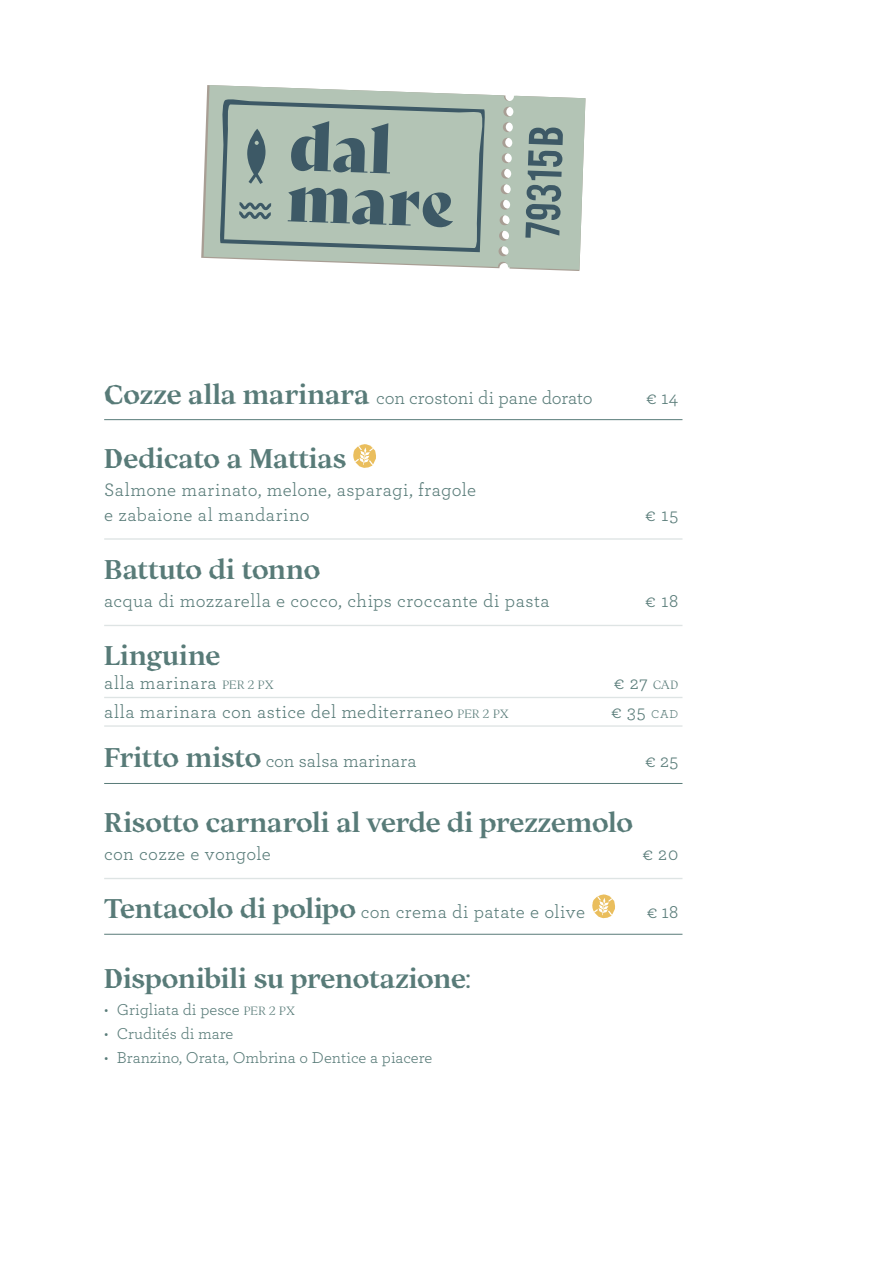
<style>
.page{position:relative;width:893px;height:1263px;background:#fff}
.page>*{position:absolute;margin:0;border:0;box-sizing:border-box;transform-origin:0 0}
.t1{font:66.9px/51.3px "Bely Display";color:#3d5966}
.t2{font:700 27px "Ortica";letter-spacing:-.005em;color:#587b78}
.t3{font:18.9px/24.3px "Archer";letter-spacing:.02em;color:#587b78}
.t4{font:18.9px "Archer";letter-spacing:-.005em;color:#587b78}
.t5{font:16.5px "Archer";color:#587b78}
.s1{font-family:"Ortica";font-weight:700;font-size:27px}
.s2{font-family:"Ortica";font-weight:300;font-size:12px}
.s3{font-size:12px}
</style>
<div class="page">
<hr style="left:104px;top:419px;width:578px;height:1px;background:#587b78">
<hr style="left:104px;top:538px;width:578px;height:2px;background:#dee4e4">
<hr style="left:104px;top:625px;width:578px;height:1px;background:#dee4e4">
<hr style="left:104px;top:697px;width:578px;height:1px;background:#dee4e4">
<hr style="left:104px;top:725px;width:578px;height:2px;background:#dee4e4">
<hr style="left:104px;top:783px;width:578px;height:1px;background:#587b78">
<hr style="left:104px;top:878px;width:578px;height:1px;background:#dee4e4">
<hr style="left:104px;top:934px;width:578px;height:1px;background:#587b78">
<svg style="left:353px;top:444px;width:23px;height:24px"></svg>
<svg style="left:592px;top:894px;width:23px;height:24px"></svg>
<svg style="left:204px;top:85px;width:381px;height:185px;fill:#b3c4b5"></svg>
<svg style="left:525px;top:128px;width:38px;height:110px;background:#7f9592"></svg>
<svg style="left:219px;top:98px;width:267px;height:154px;background:#a7b9ad"></svg>
<h1 class="t1" style="left:290px;top:115px;width:169px;rotate:2deg">dal mare</h1>
<p class="t4" style="left:104px;top:384px;width:490px"><span class="s1">Cozze alla marinara</span> con crostoni di pane dorato</p>
<p class="t3" style="left:646px;top:384px;width:34px">€ 14</p>
<h2 class="t2" style="left:104px;top:442px;width:244px">Dedicato a Mattias</h2>
<p class="t3" style="left:104px;top:477px;width:374px">Salmone marinato, melone, asparagi, fragole e zabaione al mandarino</p>
<p class="t3" style="left:645px;top:501px;width:35px">€ 15</p>
<h2 class="t2" style="left:104px;top:553px;width:218px">Battuto di tonno</h2>
<p class="t3" style="left:104px;top:588px;width:447px">acqua di mozzarella e cocco, chips croccante di pasta</p>
<p class="t3" style="left:645px;top:588px;width:35px">€ 18</p>
<h2 class="t2" style="left:104px;top:639px;width:118px">Linguine</h2>
<p class="t3" style="left:104px;top:670px;width:171px">alla marinara <span class="s2">PER 2 PX</span></p>
<p class="t3" style="left:614px;top:670px;width:66px">€ 27 <span class="s2">CAD</span></p>
<p class="t3" style="left:104px;top:699px;width:406px">alla marinara con astice del mediterraneo <span class="s2">PER 2 PX</span></p>
<p class="t3" style="left:611px;top:699px;width:69px">€ 35 <span class="s3">CAD</span></p>
<p class="t3" style="left:104px;top:748px;width:314px"><span class="s1">Fritto misto</span> con salsa marinara</p>
<p class="t3" style="left:645px;top:748px;width:35px">€ 25</p>
<h2 class="t2" style="left:104px;top:806px;width:530px">Risotto carnaroli al verde di prezzemolo</h2>
<p class="t3" style="left:104px;top:841px;width:168px">con cozze e vongole</p>
<p class="t3" style="left:642px;top:841px;width:37px">€ 20</p>
<p class="t3" style="left:104px;top:899px;width:482px"><span class="s1">Tentacolo di polipo</span> con crema di patate e olive</p>
<p class="t3" style="left:647px;top:899px;width:33px">€ 18</p>
<h2 class="t2" style="left:104px;top:962px;width:368px">Disponibili su prenotazione:</h2>
<p class="t5" style="left:104px;top:998px;width:192px">• Grigliata di pesce <span class="s2">PER 2 PX</span></p>
<p class="t5" style="left:104px;top:1022px;width:131px">• Crudités di mare</p>
<p class="t5" style="left:104px;top:1046px;width:330px">• Branzino, Orata, Ombrina o Dentice a piacere</p>
</div>
